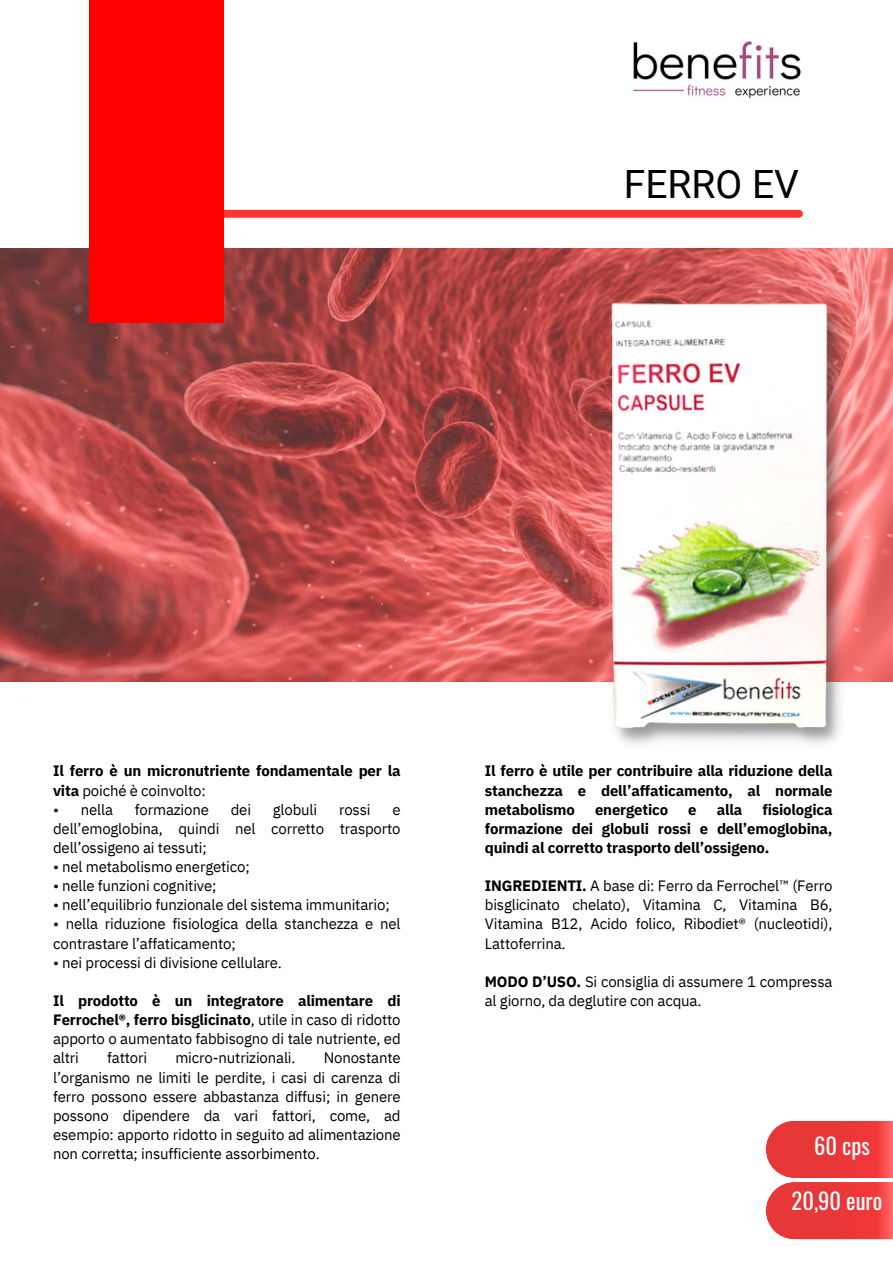
<style>
.page{position:relative;width:893px;height:1264px;background:#fff}
.page>*{position:absolute;margin:0;border:0;box-sizing:border-box;transform-origin:0 0}
.t1{font:39px "Roboto";color:#000}
.t2{font:22.5px "Oswald";color:#fff}
.t3{font:15px/19.2px "IBM Plex Sans";letter-spacing:-.01em;color:#000;text-align:justify}
.t4{font:700 15px/19.2px "IBM Plex Sans";letter-spacing:-.01em;color:#000;text-align:justify}
.s1{font-weight:400}
.s2{font-weight:700}
</style>
<div class="page">
<img style="left:633px;top:41px;width:168px;height:58px">
<div style="left:93px;top:210px;width:706px;height:8px;background:#f33"></div>
<svg style="left:766px;top:1183px;width:126px;height:57px;background:#ec4645"></svg>
<svg style="left:766px;top:1121px;width:126px;height:62px;background:#ed5050"></svg>
<img style="left:0;top:248px;width:892px;height:433px">
<div style="left:89px;top:0;width:135px;height:323px;background:#f00"></div>
<img style="left:602px;top:295px;width:248px;height:450px">
<p class="t1" style="left:624px;top:162px;width:176px">FERRO EV</p>
<p class="t4" style="left:53px;top:761px;width:349px">Il ferro è un micronutriente fondamentale per la vita <span class="s1">poiché è coinvolto:</span></p>
<p class="t3" style="left:53px;top:799px;width:61px">• nella</p>
<p class="t3" style="left:135px;top:799px;width:76px">formazione</p>
<p class="t3" style="left:231px;top:799px;width:22px">dei</p>
<p class="t3" style="left:273px;top:799px;width:46px">globuli</p>
<p class="t3" style="left:339px;top:799px;width:33px">rossi</p>
<p class="t3" style="left:53px;top:799px;width:349px;text-indent:339px">e dell’emoglobina, quindi nel corretto trasporto dell’ossigeno ai tessuti;</p>
<p class="t3" style="left:53px;top:856px;width:198px">• nel metabolismo energetico;</p>
<p class="t3" style="left:53px;top:876px;width:165px">• nelle funzioni cognitive;</p>
<p class="t3" style="left:53px;top:895px;width:338px">• nell’equilibrio funzionale del sistema immunitario;</p>
<p class="t3" style="left:53px;top:914px;width:349px">• nella riduzione fisiologica della stanchezza e nel contrastare l’affaticamento;</p>
<p class="t3" style="left:53px;top:952px;width:230px">• nei processi di divisione cellulare.</p>
<p class="t3" style="left:53px;top:990px;width:349px"><span class="s2">Il prodotto è un integratore alimentare di Ferrochel®, ferro bisglicinato</span>, utile in caso di ridotto apporto o aumentato fabbisogno di tale nutriente, ed altri</p>
<p class="t3" style="left:107px;top:1048px;width:41px">fattori</p>
<p class="t3" style="left:175px;top:1048px;width:122px">micro-nutrizionali.</p>
<p class="t3" style="left:53px;top:1048px;width:349px;text-indent:271px">Nonostante l’organismo ne limiti le perdite, i casi di carenza di ferro possono essere abbastanza diffusi; in genere possono dipendere da vari fattori, come, ad esempio: apporto ridotto in seguito ad alimentazione non corretta; insufficiente assorbimento.</p>
<p class="t4" style="left:485px;top:761px;width:349px">Il ferro è utile per contribuire alla riduzione della stanchezza e dell’affaticamento, al normale metabolismo</p>
<p class="t4" style="left:485px;top:799px;width:349px;text-indent:277px">fisiologica formazione dei globuli rossi e dell’emoglobina, quindi al corretto trasporto dell’ossigeno.</p>
<p class="t3" style="left:485px;top:876px;width:349px"><span class="s2">INGREDIENTI.</span> A base di: Ferro da Ferrochel™ (Ferro bisglicinato chelato), Vitamina C, Vitamina B6, Vitamina B12, Acido folico, Ribodiet® (nucleotidi), Lattoferrina.</p>
<p class="t3" style="left:485px;top:971px;width:349px"><span class="s2">MODO D’USO.</span> Si consiglia di assumere 1 compressa al giorno, da deglutire con acqua.</p>
<p class="t4" style="left:595px;top:799px;width:75px">energetico</p>
<p class="t4" style="left:688px;top:799px;width:10px">e</p>
<p class="t4" style="left:716px;top:799px;width:27px">alla</p>
<p class="t2" style="left:814px;top:1128px;width:57px">60 cps</p>
<p class="t2" style="left:791px;top:1183px;width:92px">20,90 euro</p>
</div>
